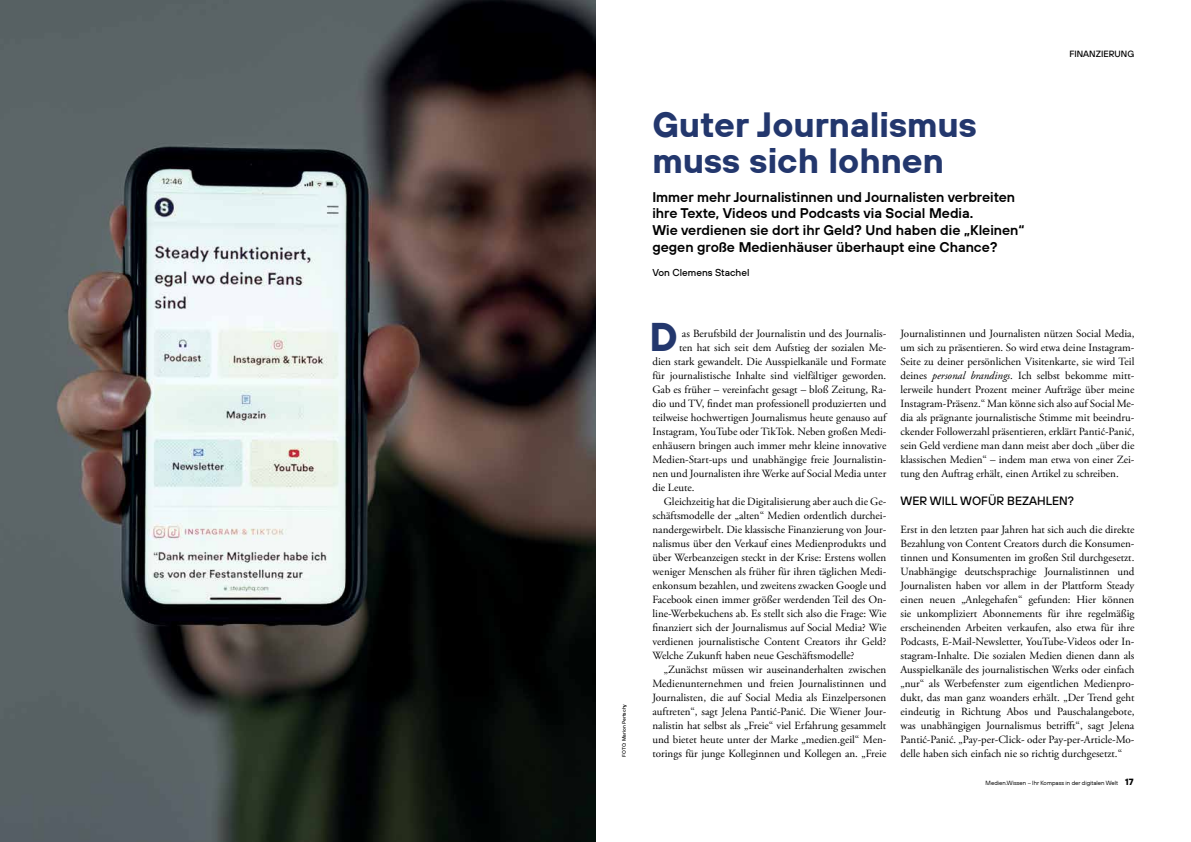
<style>
.page{position:relative;width:1191px;height:842px;background:#fff}
.page>*{position:absolute;margin:0;border:0;box-sizing:border-box;transform-origin:0 0}
.t1{font:700 40px "TT Hoves";color:#23376d}
.t2{font:700 35px/36px "TT Hoves";color:#23376d}
.t3{font:600 14px/16.8px "TT Hoves";color:#000}
.t4{font:500 12px "TT Hoves";color:#000}
.t5{font:11px/14px "Adobe Garamond Pro";color:#000;text-align:justify}
.t6{font:500 10px "TT Hoves";color:#000}
.t7{font:500 9px "TT Hoves";color:#000}
.t8{font:6px "TT Hoves";color:#000}
.t9{font:500 5px "TT Hoves";color:#000}
.s1{font-style:italic}
.s2{font-weight:700;font-size:9px}
</style>
<div class="page">
<img style="left:0;top:0;width:595px;height:842px">
<p class="t9" style="left:621px;top:757px;width:54px;rotate:-90deg">FOTO: Marion Pertschy</p>
<h2 class="t2" style="left:652px;top:105px;width:326px">Guter Journalismus muss sich lohnen</h2>
<p class="t3" style="left:652px;top:188px;width:374px">Immer mehr Journalistinnen und Journalisten verbreiten ihre Texte, Videos und Podcasts via Social Media.<br>Wie verdienen sie dort ihr Geld? Und haben die „Kleinen“ gegen große Medienhäuser überhaupt eine Chance?</p>
<p class="t6" style="left:652px;top:266px;width:99px">Von Clemens Stachel</p>
<p class="t7" style="left:1069px;top:48px;width:66px">FINANZIERUNG</p>
<h1 class="t1" style="left:649px;top:310px;width:30px">D</h1>
<p class="t5" style="left:682px;top:327px;width:206px">as Berufsbild der Journalistin und des Journalis-</p>
<p class="t5" style="left:679px;top:341px;width:209px">ten hat sich seit dem Aufstieg der sozialen Me-</p>
<p class="t5" style="left:652px;top:355px;width:235px">dien stark gewandelt. Die Ausspielkanäle und Formate</p>
<p class="t5" style="left:652px;top:369px;width:235px">für journalistische Inhalte sind vielfältiger geworden.</p>
<p class="t5" style="left:652px;top:383px;width:235px">Gab es früher – vereinfacht gesagt – bloß Zeitung, Ra-</p>
<p class="t5" style="left:652px;top:397px;width:235px">dio und TV, findet man professionell produzierten und</p>
<p class="t5" style="left:652px;top:411px;width:235px">teilweise hochwertigen Journalismus heute genauso auf</p>
<p class="t5" style="left:652px;top:425px;width:235px">Instagram, YouTube oder TikTok. Neben großen Medi-</p>
<p class="t5" style="left:652px;top:439px;width:235px">enhäusern bringen auch immer mehr kleine innovative</p>
<p class="t5" style="left:652px;top:453px;width:235px">Medien-Start-ups und unabhängige freie Journalistin-</p>
<p class="t5" style="left:652px;top:467px;width:235px">nen und Journalisten ihre Werke auf Social Media unter</p>
<p class="t5" style="left:652px;top:481px;width:44px">die Leute.</p>
<p class="t5" style="left:664px;top:495px;width:224px">Gleichzeitig hat die Digitalisierung aber auch die Ge-</p>
<p class="t5" style="left:652px;top:509px;width:235px">schäftsmodelle der „alten“ Medien ordentlich durchei-</p>
<p class="t5" style="left:652px;top:523px;width:235px">nandergewirbelt. Die klassische Finanzierung von Jour-</p>
<p class="t5" style="left:652px;top:537px;width:235px">nalismus über den Verkauf eines Medienprodukts und</p>
<p class="t5" style="left:652px;top:551px;width:235px">über Werbeanzeigen steckt in der Krise: Erstens wollen</p>
<p class="t5" style="left:652px;top:565px;width:235px">weniger Menschen als früher für ihren täglichen Medi-</p>
<p class="t5" style="left:652px;top:579px;width:235px">enkonsum bezahlen, und zweitens zwacken Google und</p>
<p class="t5" style="left:652px;top:593px;width:235px">Facebook einen immer größer werdenden Teil des On-</p>
<p class="t5" style="left:652px;top:607px;width:235px">line-Werbekuchens ab. Es stellt sich also die Frage: Wie</p>
<p class="t5" style="left:652px;top:621px;width:235px">finanziert sich der Journalismus auf Social Media? Wie</p>
<p class="t5" style="left:652px;top:635px;width:235px">verdienen journalistische Content Creators ihr Geld?</p>
<p class="t5" style="left:652px;top:649px;width:203px">Welche Zukunft haben neue Geschäftsmodelle?</p>
<p class="t5" style="left:664px;top:663px;width:224px">„Zunächst müssen wir auseinanderhalten zwischen</p>
<p class="t5" style="left:652px;top:677px;width:235px">Medienunternehmen und freien Journalistinnen und</p>
<p class="t5" style="left:652px;top:691px;width:235px">Journalisten, die auf Social Media als Einzelpersonen</p>
<p class="t5" style="left:652px;top:705px;width:235px">auftreten“, sagt Jelena Pantić-Panić. Die Wiener Jour-</p>
<p class="t5" style="left:652px;top:719px;width:235px">nalistin hat selbst als „Freie“ viel Erfahrung gesammelt</p>
<p class="t5" style="left:652px;top:733px;width:235px">und bietet heute unter der Marke „medien.geil“ Men-</p>
<p class="t5" style="left:652px;top:747px;width:235px">torings für junge Kolleginnen und Kollegen an. „Freie</p>
<p class="t5" style="left:900px;top:327px;width:235px">Journalistinnen und Journalisten nützen Social Media, um sich zu präsentieren. So wird etwa deine Instagram-Seite zu deiner persönlichen Visitenkarte, sie wird Teil deines <span class="s1">personal brandings</span>. Ich selbst bekomme mitt&shy;lerweile hundert Prozent meiner Aufträge über meine Instagram-Präsenz.“ Man könne sich also auf Social Me&shy;dia als prägnante journalistische Stimme mit beeindru&shy;ckender Followerzahl präsentieren, erklärt Pantić-Panić, sein Geld verdiene man dann meist aber doch „über die klassischen Medien“ – indem man etwa von einer Zei&shy;tung den Auftrag erhält, einen Artikel zu schreiben.</p>
<p class="t4" style="left:900px;top:493px;width:175px">WER WILL WOFÜR BEZAHLEN?</p>
<p class="t5" style="left:900px;top:523px;width:235px">Erst in den letzten paar Jahren hat sich auch die direkte Bezahlung von Content Creators durch die Konsumen&shy;tinnen und Konsumenten im großen Stil durchgesetzt.<br>Unabhängige deutschsprachige Journalistinnen und Journalisten haben vor allem in der Plattform Steady einen neuen „Anlegehafen“ gefunden: Hier können sie unkompliziert Abonnements für ihre regelmäßig erscheinenden Arbeiten verkaufen, also etwa für ihre Podcasts, E-Mail-Newsletter, YouTube-Videos oder In&shy;stagram-Inhalte. Die sozialen Medien dienen dann als Ausspielkanäle des journalistischen Werks oder einfach „nur“ als Werbefenster zum eigentlichen Medienpro&shy;dukt, das man ganz woanders erhält. „Der Trend geht eindeutig in Richtung Abos und Pauschalangebote, was unabhängigen Journalismus betrifft“, sagt Jelena Pantić-Panić. „Pay-per-Click- oder Pay-per-Article-Mo&shy;delle haben sich einfach nie so richtig durchgesetzt.“</p>
<p class="t8" style="left:985px;top:779px;width:149px">Medien.Wissen – Ihr Kompass in der digitalen Welt <span class="s2">17</span></p>
</div>
